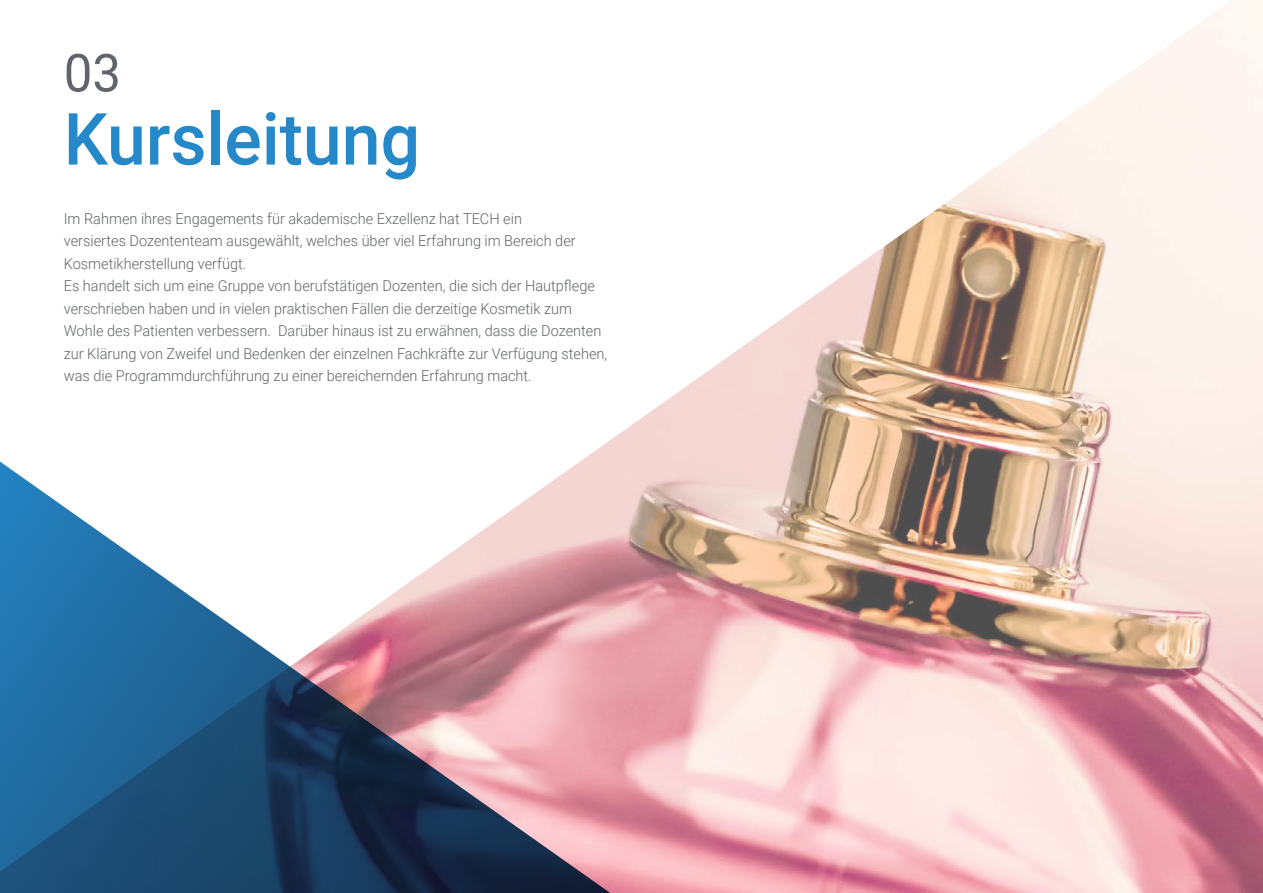
<style>
.page{position:relative;width:1263px;height:893px;background:#fff}
.page>*{position:absolute;margin:0;border:0;box-sizing:border-box;transform-origin:0 0}
.t1{font:500 72px "Roboto";color:#2488c9}
.t2{font:52.5px "Roboto";color:#61646a}
.t3{font:300 15px/22.5px "Roboto";color:#61646a}
</style>
<div class="page">
<img style="left:602px;top:0;width:661px;height:893px">
<svg style="left:0;top:446px;width:640px;height:447px"></svg>
<h2 class="t2" style="left:64px;top:36px;width:59px">03</h2>
<h1 class="t1" style="left:64px;top:89px;width:358px">Kursleitung</h1>
<p class="t3" style="left:64px;top:207px;width:545px">Im Rahmen ihres Engagements für akademische Exzellenz hat TECH ein<br>versiertes Dozententeam ausgewählt, welches über viel Erfahrung im Bereich der Kosmetikherstellung verfügt.<br>Es handelt sich um eine Gruppe von berufstätigen Dozenten, die sich der Hautpflege verschrieben haben und in vielen praktischen Fällen die derzeitige Kosmetik zum Wohle des Patienten verbessern. Darüber hinaus ist zu erwähnen, dass die Dozenten zur Klärung von Zweifel und Bedenken der einzelnen Fachkräfte zur Verfügung stehen, was die Programmdurchführung zu einer bereichernden Erfahrung macht.</p>
</div>
